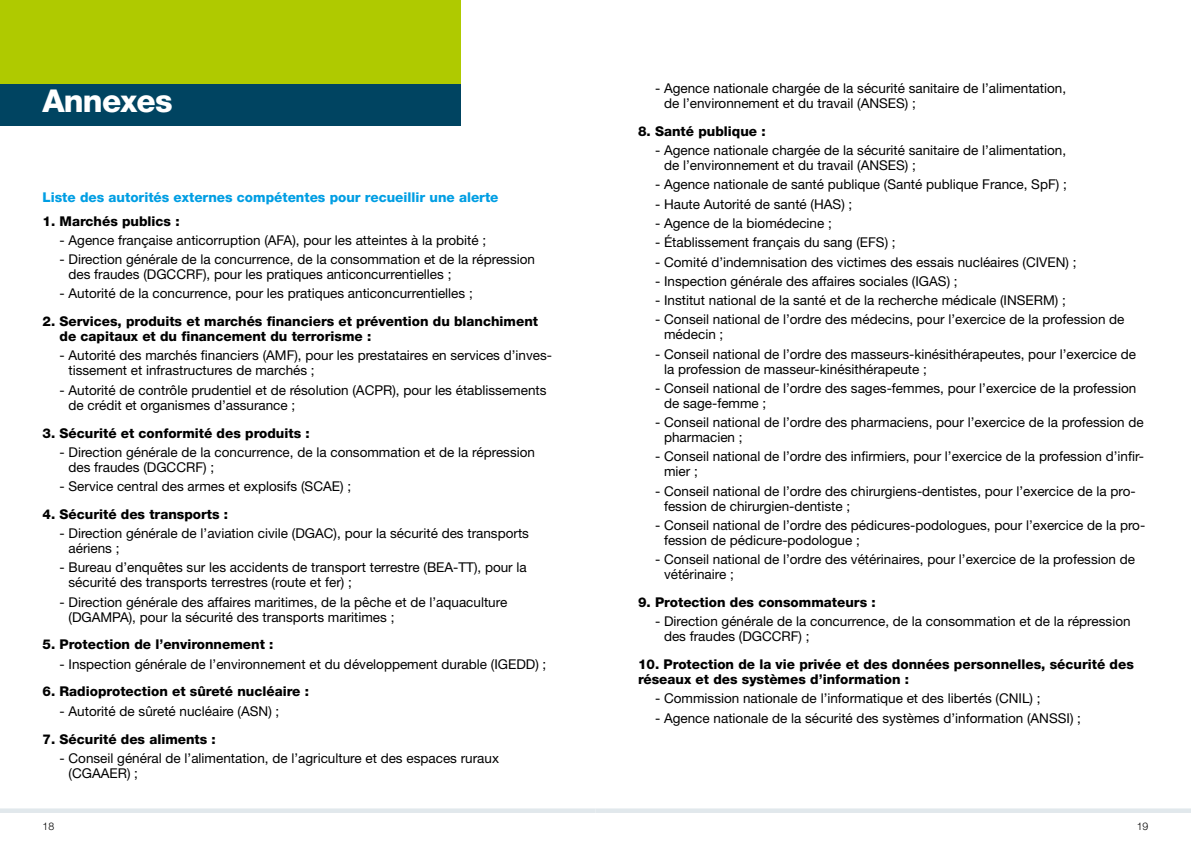
<style>
.page{position:relative;width:1191px;height:851px;background:#fff}
.page>*{position:absolute;margin:0;border:0;box-sizing:border-box;transform-origin:0 0}
.t1{font:800 31.5px "Helvetica Neue LT Std";letter-spacing:-.025em;color:#fff}
.t2{font:13.5px/15px "Helvetica Neue LT Std";color:#000}
.t3{font:800 13.5px/15px "Helvetica Neue LT Std";color:#000}
.t4{font:800 13.5px "Helvetica Neue LT Std";color:#009ee3}
.t5{font:300 10.5px "Helvetica Neue LT Std";color:#000}
</style>
<div class="page">
<svg style="left:595px;top:808px;width:596px;height:4px;background:#e4eaee"></svg>
<svg style="left:0;top:808px;width:595px;height:4px;background:#e4eaee"></svg>
<div style="left:0;top:83px;width:460px;height:43px;background:#004461"></div>
<div style="left:0;top:0;width:460px;height:83px;background:#afca00"></div>
<h1 class="t1" style="left:43px;top:82px;width:132px">Annexes</h1>
<p class="t4" style="left:43px;top:189px;width:457px">Liste des autorités externes compétentes pour recueillir une alerte</p>
<p class="t3" style="left:43px;top:213px;width:139px">1. Marchés publics :</p>
<p class="t2" style="left:60px;top:232px;width:428px">- Agence française anticorruption (AFA), pour les atteintes à la probité ;</p>
<p class="t2" style="left:69px;top:251px;width:468px;text-indent:-9px">- Direction générale de la concurrence, de la consommation et de la répression des fraudes (DGCCRF), pour les pratiques anticoncurrentielles ;</p>
<p class="t2" style="left:60px;top:286px;width:415px">- Autorité de la concurrence, pour les pratiques anticoncurrentielles ;</p>
<p class="t3" style="left:60px;top:314px;width:480px;text-indent:-17px">2. Services, produits et marchés financiers et prévention du blanchiment de capitaux et du financement du terrorisme :</p>
<p class="t2" style="left:69px;top:348px;width:485px;text-indent:-9px">- Autorité des marchés financiers (AMF), pour les prestataires en services d’inves&shy;tissement et infrastructures de marchés ;</p>
<p class="t2" style="left:69px;top:382px;width:479px;text-indent:-9px">- Autorité de contrôle prudentiel et de résolution (ACPR), pour les établissements de crédit et organismes d’assurance ;</p>
<p class="t3" style="left:43px;top:425px;width:269px">3. Sécurité et conformité des produits :</p>
<p class="t2" style="left:69px;top:444px;width:468px;text-indent:-9px">- Direction générale de la concurrence, de la consommation et de la répression des fraudes (DGCCRF) ;</p>
<p class="t2" style="left:60px;top:478px;width:293px">- Service central des armes et explosifs (SCAE) ;</p>
<p class="t3" style="left:43px;top:506px;width:187px">4. Sécurité des transports :</p>
<p class="t2" style="left:69px;top:525px;width:462px;text-indent:-9px">- Direction générale de l’aviation civile (DGAC), pour la sécurité des transports aériens ;</p>
<p class="t2" style="left:69px;top:559px;width:460px;text-indent:-9px">- Bureau d’enquêtes sur les accidents de transport terrestre (BEA-TT), pour la sécurité des transports terrestres (route et fer) ;</p>
<p class="t2" style="left:69px;top:594px;width:440px;text-indent:-9px">- Direction générale des affaires maritimes, de la pêche et de l’aquaculture (DGAMPA), pour la sécurité des transports maritimes ;</p>
<p class="t3" style="left:43px;top:637px;width:232px">5. Protection de l’environnement :</p>
<p class="t2" style="left:60px;top:656px;width:488px">- Inspection générale de l’environnement et du développement durable (IGEDD) ;</p>
<p class="t3" style="left:43px;top:684px;width:268px">6. Radioprotection et sûreté nucléaire :</p>
<p class="t2" style="left:60px;top:703px;width:221px">- Autorité de sûreté nucléaire (ASN) ;</p>
<p class="t3" style="left:43px;top:731px;width:175px">7. Sécurité des aliments :</p>
<p class="t2" style="left:69px;top:750px;width:432px;text-indent:-9px">- Conseil général de l’alimentation, de l’agriculture et des espaces ruraux (CGAAER) ;</p>
<p class="t2" style="left:664px;top:80px;width:403px;text-indent:-9px">- Agence nationale chargée de la sécurité sanitaire de l’alimentation, de l’environnement et du travail (ANSES) ;</p>
<p class="t3" style="left:638px;top:123px;width:129px">8. Santé publique :</p>
<p class="t2" style="left:664px;top:142px;width:403px;text-indent:-9px">- Agence nationale chargée de la sécurité sanitaire de l’alimentation, de l’environnement et du travail (ANSES) ;</p>
<p class="t2" style="left:655px;top:177px;width:413px">- Agence nationale de santé publique (Santé publique France, SpF) ;</p>
<p class="t2" style="left:655px;top:196px;width:199px">- Haute Autorité de santé (HAS) ;</p>
<p class="t2" style="left:655px;top:215px;width:178px">- Agence de la biomédecine ;</p>
<p class="t2" style="left:655px;top:234px;width:242px">- Établissement français du sang (EFS) ;</p>
<p class="t2" style="left:655px;top:254px;width:423px">- Comité d’indemnisation des victimes des essais nucléaires (CIVEN) ;</p>
<p class="t2" style="left:655px;top:273px;width:304px">- Inspection générale des affaires sociales (IGAS) ;</p>
<p class="t2" style="left:655px;top:292px;width:412px">- Institut national de la santé et de la recherche médicale (INSERM) ;</p>
<p class="t2" style="left:664px;top:311px;width:462px;text-indent:-9px">- Conseil national de l’ordre des médecins, pour l’exercice de la profession de médecin ;</p>
<p class="t2" style="left:664px;top:346px;width:473px;text-indent:-9px">- Conseil national de l’ordre des masseurs-kinésithérapeutes, pour l’exercice de la profession de masseur-kinésithérapeute ;</p>
<p class="t2" style="left:664px;top:380px;width:474px;text-indent:-9px">- Conseil national de l’ordre des sages-femmes, pour l’exercice de la profession de sage-femme ;</p>
<p class="t2" style="left:664px;top:414px;width:481px;text-indent:-9px">- Conseil national de l’ordre des pharmaciens, pour l’exercice de la profession de pharmacien ;</p>
<p class="t2" style="left:664px;top:448px;width:481px;text-indent:-9px">- Conseil national de l’ordre des infirmiers, pour l’exercice de la profession d’infir&shy;mier ;</p>
<p class="t2" style="left:664px;top:483px;width:473px;text-indent:-9px">- Conseil national de l’ordre des chirurgiens-dentistes, pour l’exercice de la pro&shy;fession de chirurgien-dentiste ;</p>
<p class="t2" style="left:664px;top:517px;width:483px;text-indent:-9px">- Conseil national de l’ordre des pédicures-podologues, pour l’exercice de la pro&shy;fession de pédicure-podologue ;</p>
<p class="t2" style="left:664px;top:551px;width:472px;text-indent:-9px">- Conseil national de l’ordre des vétérinaires, pour l’exercice de la profession de vétérinaire ;</p>
<p class="t3" style="left:638px;top:594px;width:239px">9. Protection des consommateurs :</p>
<p class="t2" style="left:664px;top:613px;width:468px;text-indent:-9px">- Direction générale de la concurrence, de la consommation et de la répression des fraudes (DGCCRF) ;</p>
<p class="t3" style="left:638px;top:656px;width:497px">10. Protection de la vie privée et des données personnelles, sécurité des réseaux et des systèmes d’information :</p>
<p class="t2" style="left:655px;top:690px;width:387px">- Commission nationale de l’informatique et des libertés (CNIL) ;</p>
<p class="t2" style="left:655px;top:709px;width:427px">- Agence nationale de la sécurité des systèmes d’information (ANSSI) ;</p>
<p class="t5" style="left:43px;top:819px;width:13px">18</p>
<p class="t5" style="left:1136px;top:819px;width:13px">19</p>
</div>
